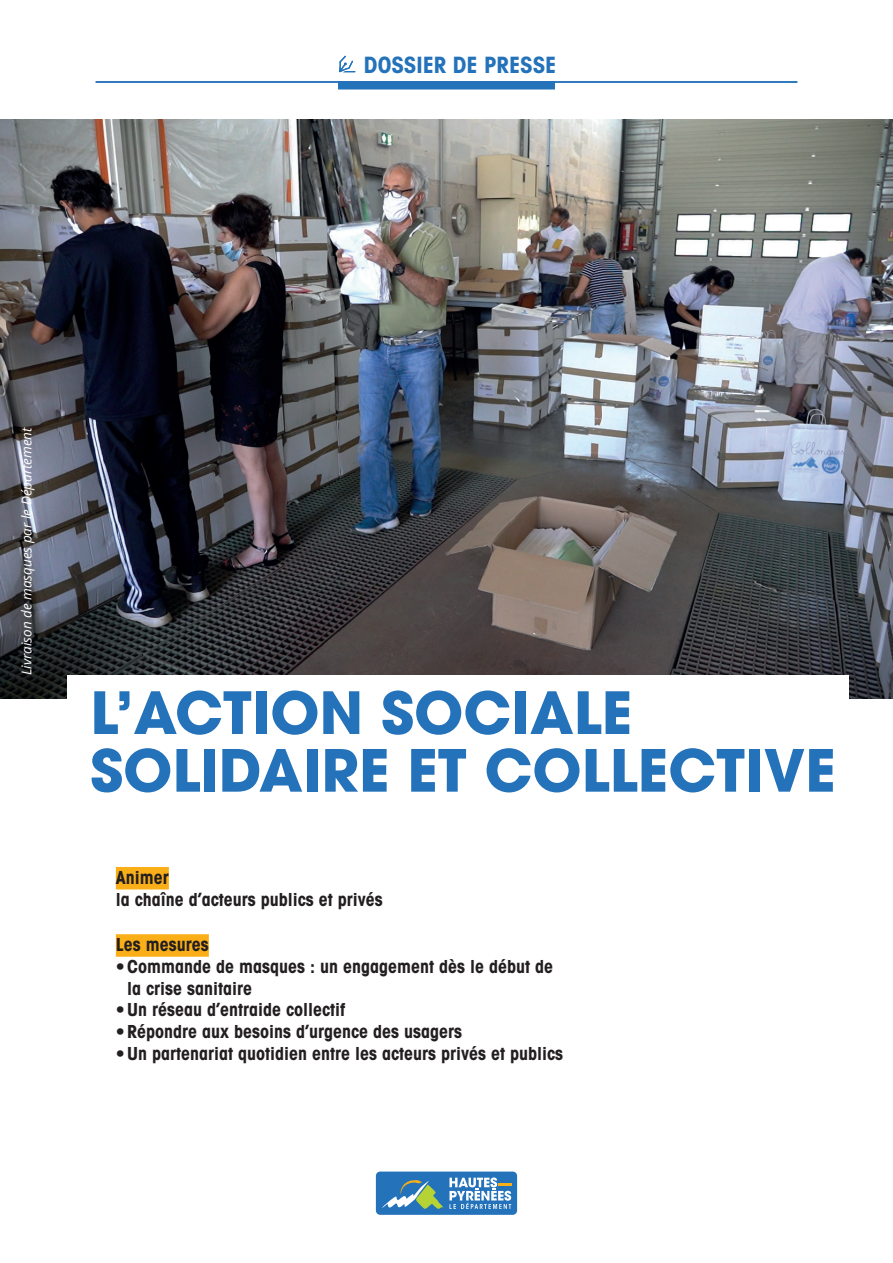
<style>
.page{position:relative;width:893px;height:1263px;background:#fff}
.page>*{position:absolute;margin:0;border:0;box-sizing:border-box;transform-origin:0 0}
.t1{font:700 57.75px/57.8px "Avant Garde";color:#2472ba}
.t2{font:700 condensed 22.5px "Avant Garde";color:#2472ba}
.t3{font:700 condensed 18px/21.6px "Avant Garde";color:#231f20}
.t4{font:italic 13.5px "Open Sans";color:#fff}
</style>
<div class="page">
<img style="left:0;top:120px;width:893px;height:578px">
<div style="left:67px;top:675px;width:781px;height:128px;background:#fff"></div>
<div style="left:376px;top:1171px;width:141px;height:44px;background:#2472ba;border-radius:4px"></div>
<svg style="left:382px;top:1180px;width:61px;height:29px"></svg>
<svg style="left:449px;top:1177px;width:62px;height:32px"></svg>
<div style="left:338px;top:81px;width:217px;height:8px;background:#2472ba"></div>
<div style="left:336px;top:53px;width:22px;height:22px;border:2px solid #fff"></div>
<svg style="left:339px;top:56px;width:16px;height:16px"></svg>
<hr style="left:96px;top:81px;width:701px;height:2px;background:#2472ba">
<div style="left:116px;top:867px;width:53px;height:22px;background:#faaf18"></div>
<div style="left:116px;top:934px;width:93px;height:23px;background:#faaf18"></div>
<p class="t2" style="left:364px;top:51px;width:194px">DOSSIER DE PRESSE</p>
<p class="t4" style="left:17px;top:675px;width:250px;rotate:-90deg">Livraison de masques par le Département</p>
<h1 class="t1" style="left:90px;top:683px;width:747px">L’ACTION SOCIALE<br>SOLIDAIRE ET COLLECTIVE</h1>
<p class="t3" style="left:116px;top:866px;width:268px">Animer<br>la chaîne d’acteurs publics et privés</p>
<p class="t3" style="left:116px;top:934px;width:94px">Les mesures</p>
<p class="t3" style="left:127px;top:955px;width:428px;text-indent:-11px">• Commande de masques : un engagement dès le début de la crise sanitaire</p>
<p class="t3" style="left:116px;top:998px;width:231px">• Un réseau d’entraide collectif</p>
<p class="t3" style="left:116px;top:1020px;width:348px">• Répondre aux besoins d’urgence des usagers</p>
<p class="t3" style="left:116px;top:1042px;width:449px">• Un partenariat quotidien entre les acteurs privés et publics</p>
</div>
